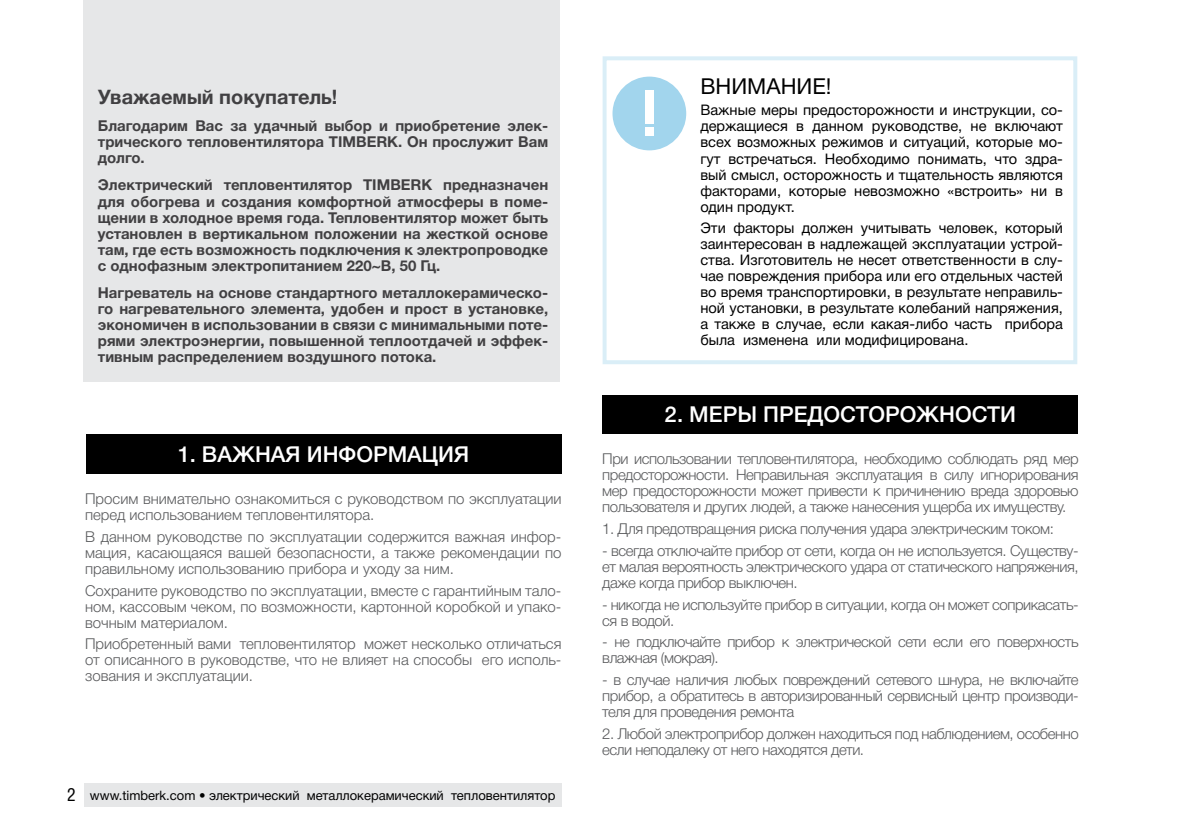
<style>
.page{position:relative;width:1191px;height:840px;background:#fff}
.page>*{position:absolute;margin:0;border:0;box-sizing:border-box;transform-origin:0 0}
.t1{font:500 22px "Helvetica Neue Cyr";color:#fff}
.t2{font:22px "Helvetica Neue Cyr";color:#000}
.t3{font:700 20px "Helvetica Neue Cyr";color:#414042}
.t4{font:300 15px/16px "Helvetica Neue Cyr";letter-spacing:-.03em;color:#58595b;text-align:justify}
.t5{font:700 15px/16px "Helvetica Neue Cyr";color:#414042;text-align:justify}
.t6{font:300 15px/16px "Helvetica Neue Cyr";color:#58595b}
.t7{font:14.6px/16px "Helvetica Neue Cyr";color:#000;text-align:justify}
.t8{font:13px "Helvetica Neue Cyr";color:#000}
.s1{font-family:"Helios Cond C";font-size:18px}
</style>
<div class="page">
<div style="left:84px;top:0;width:476px;height:381px;background:#e6e7e8"></div>
<div style="left:86px;top:433px;width:475px;height:40px;background:#000"></div>
<div style="left:602px;top:56px;width:475px;height:308px;border:4px solid #a2d5ed"></div>
<div style="left:612px;top:77px;width:74px;height:73px;background:#a2d5ed;border-radius:50%"></div>
<div style="left:645px;top:91px;width:9px;height:33px;background:#fff"></div>
<div style="left:645px;top:127px;width:9px;height:9px;background:#fff"></div>
<div style="left:602px;top:394px;width:476px;height:39px;background:#000"></div>
<div style="left:84px;top:782px;width:477px;height:24px;background:#e6e7e8"></div>
<h2 class="t3" style="left:98px;top:85px;width:241px">Уважаемый покупатель!</h2>
<p class="t5" style="left:98px;top:118px;width:452px">Благодарим Вас за удачный выбор и приобретение элек&shy;трического тепловентилятора TIMBERK. Он прослужит Вам долго.</p>
<p class="t5" style="left:98px;top:177px;width:452px">Электрический тепловентилятор TIMBERK предназначен для обогрева и создания комфортной атмосферы в поме&shy;щении в холодное время года. Тепловентилятор может быть установлен в вертикальном положении на жесткой основе там, где есть возможность подключения к электропроводке с однофазным электропитанием 220~В, 50 Гц.</p>
<p class="t5" style="left:98px;top:284px;width:452px">Нагреватель на основе стандартного металлокерамическо&shy;го нагревательного элемента, удобен и прост в установке, экономичен в использовании в связи с минимальными поте&shy;рями электроэнергии, повышенной теплоотдачей и эффек&shy;тивным распределением воздушного потока.</p>
<h1 class="t1" style="left:177px;top:442px;width:293px">1. ВАЖНАЯ ИНФОРМАЦИЯ</h1>
<p class="t6" style="left:85px;top:490px;width:478px">Просим внимательно ознакомиться с руководством по эксплуатации перед использованием тепловентилятора.</p>
<p class="t4" style="left:85px;top:528px;width:478px">В данном руководстве по эксплуатации содержится важная инфор&shy;мация, касающаяся вашей безопасности, а также рекомендации по правильному использованию прибора и уходу за ним.</p>
<p class="t4" style="left:85px;top:582px;width:478px">Сохраните руководство по эксплуатации, вместе с гарантийным тало&shy;ном, кассовым чеком, по возможности, картонной коробкой и упако&shy;вочным материалом.</p>
<p class="t4" style="left:85px;top:635px;width:478px">Приобретенный вами тепловентилятор может несколько отличаться от описанного в руководстве, что не влияет на способы его исполь&shy;зования и эксплуатации.</p>
<p class="t8" style="left:67px;top:787px;width:490px"><span class="s1">2</span> www.timberk.com • электрический металлокерамический тепловентилятор</p>
<h1 class="t2" style="left:700px;top:74px;width:133px">ВНИМАНИЕ!</h1>
<p class="t7" style="left:700px;top:102px;width:364px">Важные меры предосторожности и инструкции, со&shy;держащиеся в данном руководстве, не включают всех возможных режимов и ситуаций, которые мо&shy;гут встречаться. Необходимо понимать, что здра&shy;вый смысл, осторожность и тщательность являются факторами, которые невозможно «встроить» ни в один продукт.</p>
<p class="t7" style="left:700px;top:220px;width:364px">Эти факторы должен учитывать человек, который заинтересован в надлежащей эксплуатации устрой&shy;ства. Изготовитель не несет ответственности в слу&shy;чае повреждения прибора или его отдельных частей во время транспортировки, в результате неправиль&shy;ной установки, в результате колебаний напряжения, а также в случае, если какая-либо часть прибора была изменена или модифицирована.</p>
<h1 class="t1" style="left:665px;top:401px;width:353px">2. МЕРЫ ПРЕДОСТОРОЖНОСТИ</h1>
<p class="t4" style="left:602px;top:451px;width:478px">При использовании тепловентилятора, необходимо соблюдать ряд мер предосторожности. Неправильная эксплуатация в силу игнорирования мер предосторожности может привести к причинению вреда здоровью пользователя и других людей, а также нанесения ущерба их имуществу.</p>
<p class="t4" style="left:602px;top:520px;width:453px">1. Для предотвращения риска получения удара электрическим током:</p>
<p class="t4" style="left:602px;top:542px;width:478px">- всегда отключайте прибор от сети, когда он не используется. Существу&shy;ет малая вероятность электрического удара от статического напряжения, даже когда прибор выключен.</p>
<p class="t4" style="left:602px;top:596px;width:478px">- никогда не используйте прибор в ситуации, когда он может соприкасать&shy;ся в водой.</p>
<p class="t4" style="left:602px;top:633px;width:478px">- не подключайте прибор к электрической сети если его поверхность влажная (мокрая).</p>
<p class="t4" style="left:602px;top:671px;width:478px">- в случае наличия любых повреждений сетевого шнура, не включайте прибор, а обратитесь в авторизированный сервисный центр производи&shy;теля для проведения ремонта</p>
<p class="t4" style="left:602px;top:725px;width:478px">2. Любой электроприбор должен находиться под наблюдением, особенно если неподалеку от него находятся дети.</p>
</div>
